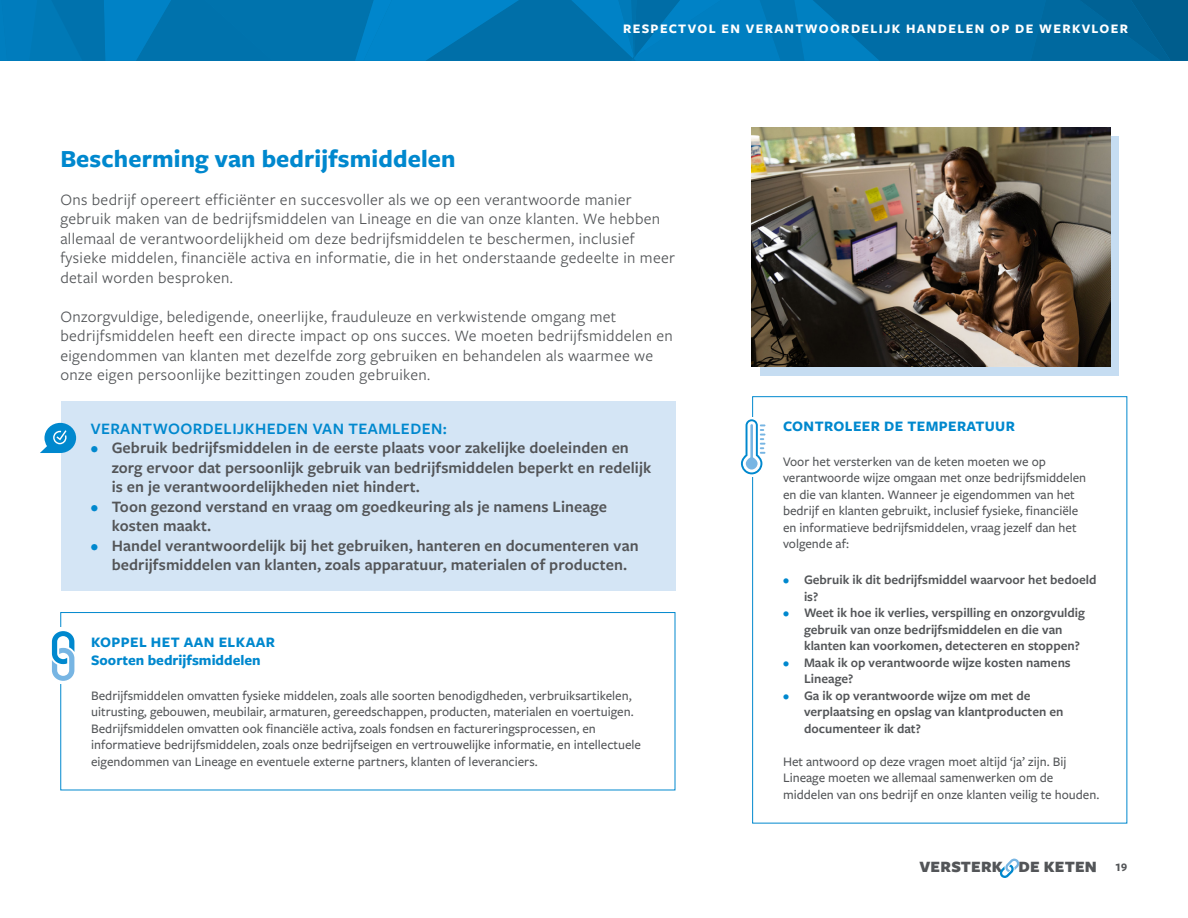
<style>
.page{position:relative;width:1188px;height:918px;background:#fff}
.page>*{position:absolute;margin:0;border:0;box-sizing:border-box;transform-origin:0 0}
.t1{font:700 25.5px "Freight Sans Pro";letter-spacing:.005em;color:#0088ce}
.t2{font:16.5px/19.5px "Freight Sans Pro";letter-spacing:.02em;color:#535558}
.t3{font:600 16.5px/19.5px "Freight Sans Pro";letter-spacing:.005em;color:#535558}
.t4{font:600 16.5px "Freight Sans Pro";letter-spacing:.025em;color:#0088ce}
.t5{font:900 16.35px "Freight Sans Pro";letter-spacing:.01em;color:#535558}
.t6{font:700 15px/18px "Freight Sans Pro";color:#0088ce}
.t7{font:700 15px "Freight Sans Pro";letter-spacing:.025em;color:#0088ce}
.t8{font:500 13.5px/16.5px "Freight Sans Pro";color:#535558}
.t9{font:600 13.5px/16.5px "Freight Sans Pro";color:#535558}
.t10{font:700 13.5px "Freight Sans Pro";letter-spacing:.1em;color:#fff}
.s1{color:#0088ce}
.s2{font-weight:700;font-size:12px}
</style>
<div class="page">
<svg style="left:0;top:0;width:1188px;height:61px;background:#0074b0"></svg>
<svg style="left:999px;top:859px;width:21px;height:19px"></svg>
<div style="left:760px;top:136px;width:359px;height:239px;background:#c6ddf2"></div>
<img style="left:751px;top:128px;width:359px;height:239px">
<svg style="left:741px;top:419px;width:24px;height:55px"></svg>
<div style="left:60px;top:612px;width:615px;height:178px;border:1px solid #0088ce"></div>
<div style="left:58px;top:627px;width:5px;height:57px;background:#fff"></div>
<svg style="left:52px;top:631px;width:22px;height:50px"></svg>
<div style="left:61px;top:401px;width:614px;height:190px;background:#d4e5f5"></div>
<svg style="left:40px;top:423px;width:36px;height:30px"></svg>
<p class="t10" style="left:623px;top:19px;width:506px">RESPECTVOL EN VERANTWOORDELIJK HANDELEN OP DE WERKVLOER</p>
<h1 class="t1" style="left:60px;top:141px;width:397px">Bescherming van bedrijfsmiddelen</h1>
<p class="t2" style="left:60px;top:189px;width:616px">Ons bedrijf opereert efficiënter en succesvoller als we op een verantwoorde manier gebruik maken van de bedrijfsmiddelen van Lineage en die van onze klanten. We hebben allemaal de verantwoordelijkheid om deze bedrijfsmiddelen te beschermen, inclusief fysieke middelen, financiële activa en informatie, die in het onderstaande gedeelte in meer detail worden besproken.</p>
<p class="t2" style="left:60px;top:306px;width:614px">Onzorgvuldige, beledigende, oneerlijke, frauduleuze en verkwistende omgang met bedrijfsmiddelen heeft een directe impact op ons succes. We moeten bedrijfsmiddelen en eigendommen van klanten met dezelfde zorg gebruiken en behandelen als waarmee we onze eigen persoonlijke bezittingen zouden gebruiken.</p>
<p class="t4" style="left:91px;top:417px;width:358px">VERANTWOORDELIJKHEDEN VAN TEAMLEDEN:</p>
<p class="t3" style="left:112px;top:437px;width:541px;text-indent:-21px"><span class="s1">•</span> Gebruik bedrijfsmiddelen in de eerste plaats voor zakelijke doeleinden en zorg ervoor dat persoonlijk gebruik van bedrijfsmiddelen beperkt en redelijk is en je verantwoordelijkheden niet hindert.</p>
<p class="t3" style="left:112px;top:496px;width:497px;text-indent:-21px"><span class="s1">•</span> Toon gezond verstand en vraag om goedkeuring als je namens Lineage kosten maakt.</p>
<p class="t3" style="left:91px;top:535px;width:549px;text-align:center"><span class="s1">•</span> Handel verantwoordelijk bij het gebruiken, hanteren en documenteren van bedrijfsmiddelen van klanten, zoals apparatuur, materialen of producten.</p>
<p class="t6" style="left:91px;top:633px;width:186px">KOPPEL HET AAN ELKAAR<br>Soorten bedrijfsmiddelen</p>
<p class="t8" style="left:91px;top:686px;width:551px">Bedrijfsmiddelen omvatten fysieke middelen, zoals alle soorten benodigdheden, verbruiksartikelen, uitrusting, gebouwen, meubilair, armaturen, gereedschappen, producten, materialen en voertuigen.<br>Bedrijfsmiddelen omvatten ook financiële activa, zoals fondsen en factureringsprocessen, en informatieve bedrijfsmiddelen, zoals onze bedrijfseigen en vertrouwelijke informatie, en intellectuele eigendommen van Lineage en eventuele externe partners, klanten of leveranciers.</p>
<p class="t7" style="left:783px;top:416px;width:234px">CONTROLEER DE TEMPERATUUR</p>
<p class="t8" style="left:783px;top:453px;width:305px">Voor het versterken van de keten moeten we op verantwoorde wijze omgaan met onze bedrijfsmiddelen en die van klanten. Wanneer je eigendommen van het bedrijf en klanten gebruikt, inclusief fysieke, financiële en informatieve bedrijfsmiddelen, vraag jezelf dan het volgende af:</p>
<p class="t9" style="left:804px;top:571px;width:294px;text-indent:-21px"><span class="s1">•</span> Gebruik ik dit bedrijfsmiddel waarvoor het bedoeld is?</p>
<p class="t9" style="left:804px;top:604px;width:283px;text-indent:-21px"><span class="s1">•</span> Weet ik hoe ik verlies, verspilling en onzorgvuldig gebruik van onze bedrijfsmiddelen en die van klanten kan voorkomen, detecteren en stoppen?</p>
<p class="t9" style="left:804px;top:654px;width:268px;text-indent:-21px"><span class="s1">•</span> Maak ik op verantwoorde wijze kosten namens<br>Lineage?</p>
<p class="t9" style="left:804px;top:687px;width:261px;text-indent:-21px"><span class="s1">•</span> Ga ik op verantwoorde wijze om met de verplaatsing en opslag van klantproducten en documenteer ik dat?</p>
<p class="t8" style="left:783px;top:753px;width:318px">Het antwoord op deze vragen moet altijd ‘ja’ zijn. Bij<br>Lineage moeten we allemaal samenwerken om de middelen van ons bedrijf en onze klanten veilig te houden.</p>
<p class="t5" style="left:919px;top:856px;width:209px">VERSTERK DE KETEN <span class="s2">19</span></p>
</div>
